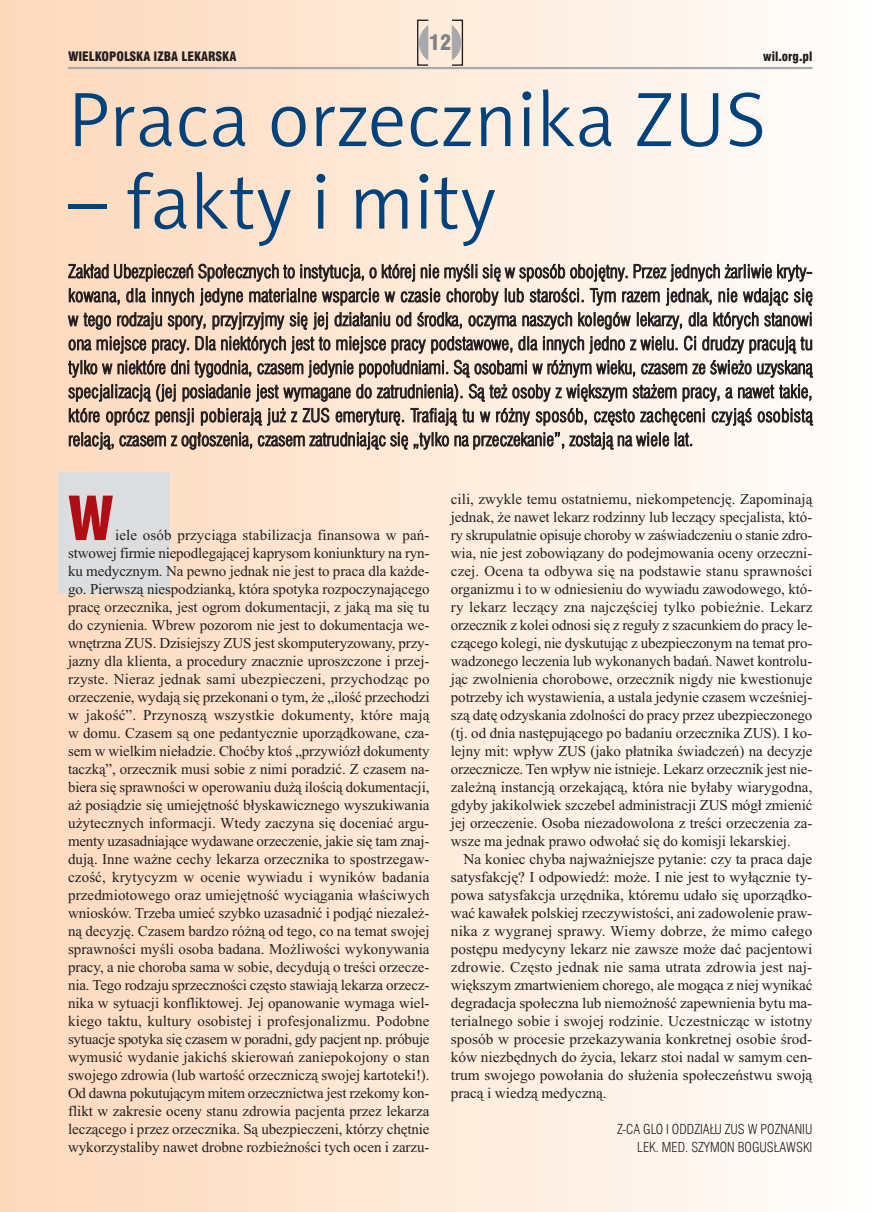
<style>
.page{position:relative;width:872px;height:1212px;background:#fff}
.page>*{position:absolute;margin:0;border:0;box-sizing:border-box;transform-origin:0 0}
.t1{font:78px "Naomi Sans EFNTT Light";color:#004279}
.t2{font:900 condensed 66px "Myriad Pro";color:#b00d15}
.t3{font:21px "Swis 721 Blk Cn EU";color:#808285}
.t4{font:18px/24px "Swis 721 Lt Cn EU";color:#231f20;text-align:justify}
.t5{font:15px/18px "Times New Roman";letter-spacing:-.005em;color:#231f20;text-align:justify}
.t6{font:13.5px/18px "Swis 721 Lt Cn EU";color:#231f20;text-align:right}
.t7{font:12.75px "Swis 721 Blk Cn EU";color:#231f20}
</style>
<div class="page">
<div style="left:0;top:0;width:872px;height:1212px;background:linear-gradient(to right,#fdd8ba,#fefefc)"></div>
<div style="left:58px;top:472px;width:112px;height:122px;background:#dcdddf"></div>
<svg style="left:417px;top:20px;width:46px;height:46px;background:#d9ccc1"></svg>
<hr style="left:68px;top:67px;width:744px;height:2px;background:#a8a9ad">
<h3 class="t3" style="left:429px;top:30px;width:24px">12</h3>
<h1 class="t1" style="left:68px;top:75px;width:700px">Praca orzecznika ZUS</h1>
<h1 class="t1" style="left:68px;top:158px;width:429px">– fakty i mity</h1>
<p class="t7" style="left:68px;top:48px;width:170px">WIELKOPOLSKA IZBA LEKARSKA</p>
<p class="t7" style="left:763px;top:48px;width:51px">wil.org.pl</p>
<p class="t4" style="left:68px;top:260px;width:746px">Zakład Ubezpieczeń Społecznych to instytucja, o której nie myśli się w sposób obojętny. Przez jednych żarliwie kryty&shy;kowana, dla innych jedyne materialne wsparcie w czasie choroby lub starości. Tym razem jednak, nie wdając się w tego rodzaju spory, przyjrzyjmy się jej działaniu od środka, oczyma naszych kolegów lekarzy, dla których stanowi ona miejsce pracy. Dla niektórych jest to miejsce pracy podstawowe, dla innych jedno z wielu. Ci drudzy pracują tu tylko w niektóre dni tygodnia, czasem jedynie popołudniami. Są osobami w różnym wieku, czasem ze świeżo uzyskaną specjalizacją (jej posiadanie jest wymagane do zatrudnienia). Są też osoby z większym stażem pracy, a nawet takie, które oprócz pensji pobierają już z ZUS emeryturę. Trafiają tu w różny sposób, często zachęceni czyjąś osobistą relacją, czasem z ogłoszenia, czasem zatrudniając się „tylko na przeczekanie”, zostają na wiele lat.</p>
<h2 class="t2" style="left:68px;top:495px;width:47px">W</h2>
<p class="t5" style="left:68px;top:526px;width:363px;text-indent:47px">iele osób przyciąga stabilizacja finansowa w pań&shy;stwowej firmie niepodlegającej kaprysom koniunktury na ryn&shy;ku medycznym. Na pewno jednak nie jest to praca dla każde&shy;go. Pierwszą niespodzianką, która spotyka rozpoczynającego pracę orzecznika, jest ogrom dokumentacji, z jaką ma się tu do czynienia. Wbrew pozorom nie jest to dokumentacja we&shy;wnętrzna ZUS. Dzisiejszy ZUS jest skomputeryzowany, przy&shy;jazny dla klienta, a procedury znacznie uproszczone i przej&shy;rzyste. Nieraz jednak sami ubezpieczeni, przychodząc po orzeczenie, wydają się przekonani o tym, że „ilość przechodzi w jakość”. Przynoszą wszystkie dokumenty, które mają w domu. Czasem są one pedantycznie uporządkowane, cza&shy;sem w wielkim nieładzie. Choćby ktoś „przywiózł dokumenty taczką”, orzecznik musi sobie z nimi poradzić. Z czasem na&shy;biera się sprawności w operowaniu dużą ilością dokumentacji, aż posiądzie się umiejętność błyskawicznego wyszukiwania użytecznych informacji. Wtedy zaczyna się doceniać argu&shy;menty uzasadniające wydawane orzeczenie, jakie się tam znaj&shy;dują. Inne ważne cechy lekarza orzecznika to spostrzegaw&shy;czość, krytycyzm w ocenie wywiadu i wyników badania przedmiotowego oraz umiejętność wyciągania właściwych wniosków. Trzeba umieć szybko uzasadnić i podjąć niezależ&shy;ną decyzję. Czasem bardzo różną od tego, co na temat swojej sprawności myśli osoba badana. Możliwości wykonywania pracy, a nie choroba sama w sobie, decydują o treści orzecze&shy;nia. Tego rodzaju sprzeczności często stawiają lekarza orzecz&shy;nika w sytuacji konfliktowej. Jej opanowanie wymaga wiel&shy;kiego taktu, kultury osobistej i profesjonalizmu. Podobne sytuacje spotyka się czasem w poradni, gdy pacjent np. próbuje wymusić wydanie jakichś skierowań zaniepokojony o stan swojego zdrowia (lub wartość orzeczniczą swojej kartoteki!).<br>Od dawna pokutującym mitem orzecznictwa jest rzekomy kon&shy;flikt w zakresie oceny stanu zdrowia pacjenta przez lekarza leczącego i przez orzecznika. Są ubezpieczeni, którzy chętnie wykorzystaliby nawet drobne rozbieżności tych ocen i zarzu-</p>
<p class="t5" style="left:451px;top:490px;width:363px">cili, zwykle temu ostatniemu, niekompetencję. Zapominają jednak, że nawet lekarz rodzinny lub leczący specjalista, któ&shy;ry skrupulatnie opisuje choroby w zaświadczeniu o stanie zdro&shy;wia, nie jest zobowiązany do podejmowania oceny orzeczni&shy;czej. Ocena ta odbywa się na podstawie stanu sprawności organizmu i to w odniesieniu do wywiadu zawodowego, któ&shy;ry lekarz leczący zna najczęściej tylko pobieżnie. Lekarz orzecznik z kolei odnosi się z reguły z szacunkiem do pracy le&shy;czącego kolegi, nie dyskutując z ubezpieczonym na temat pro&shy;wadzonego leczenia lub wykonanych badań. Nawet kontrolu&shy;jąc zwolnienia chorobowe, orzecznik nigdy nie kwestionuje potrzeby ich wystawienia, a ustala jedynie czasem wcześniej&shy;szą datę odzyskania zdolności do pracy przez ubezpieczonego (tj. od dnia następującego po badaniu orzecznika ZUS). I ko&shy;lejny mit: wpływ ZUS (jako płatnika świadczeń) na decyzje orzecznicze. Ten wpływ nie istnieje. Lekarz orzecznik jest nie&shy;zależną instancją orzekającą, która nie byłaby wiarygodna, gdyby jakikolwiek szczebel administracji ZUS mógł zmienić jej orzeczenie. Osoba niezadowolona z treści orzeczenia za&shy;wsze ma jednak prawo odwołać się do komisji lekarskiej.</p>
<p class="t5" style="left:451px;top:850px;width:363px;text-indent:13px">Na koniec chyba najważniejsze pytanie: czy ta praca daje satysfakcję? I odpowiedź: może. I nie jest to wyłącznie ty&shy;powa satysfakcja urzędnika, któremu udało się uporządko&shy;wać kawałek polskiej rzeczywistości, ani zadowolenie praw&shy;nika z wygranej sprawy. Wiemy dobrze, że mimo całego postępu medycyny lekarz nie zawsze może dać pacjentowi zdrowie. Często jednak nie sama utrata zdrowia jest naj&shy;większym zmartwieniem chorego, ale mogąca z niej wynikać degradacja społeczna lub niemożność zapewnienia bytu ma&shy;terialnego sobie i swojej rodzinie. Uczestnicząc w istotny sposób w procesie przekazywania konkretnej osobie środ&shy;ków niezbędnych do życia, lekarz stoi nadal w samym cen&shy;trum swojego powołania do służenia społeczeństwu swoją pracą i wiedzą medyczną.</p>
<p class="t6" style="left:617px;top:1120px;width:197px">Z-CA GLO I ODDZIAŁU ZUS W POZNANIU<br>LEK. MED. SZYMON BOGUSŁAWSKI</p>
</div>
